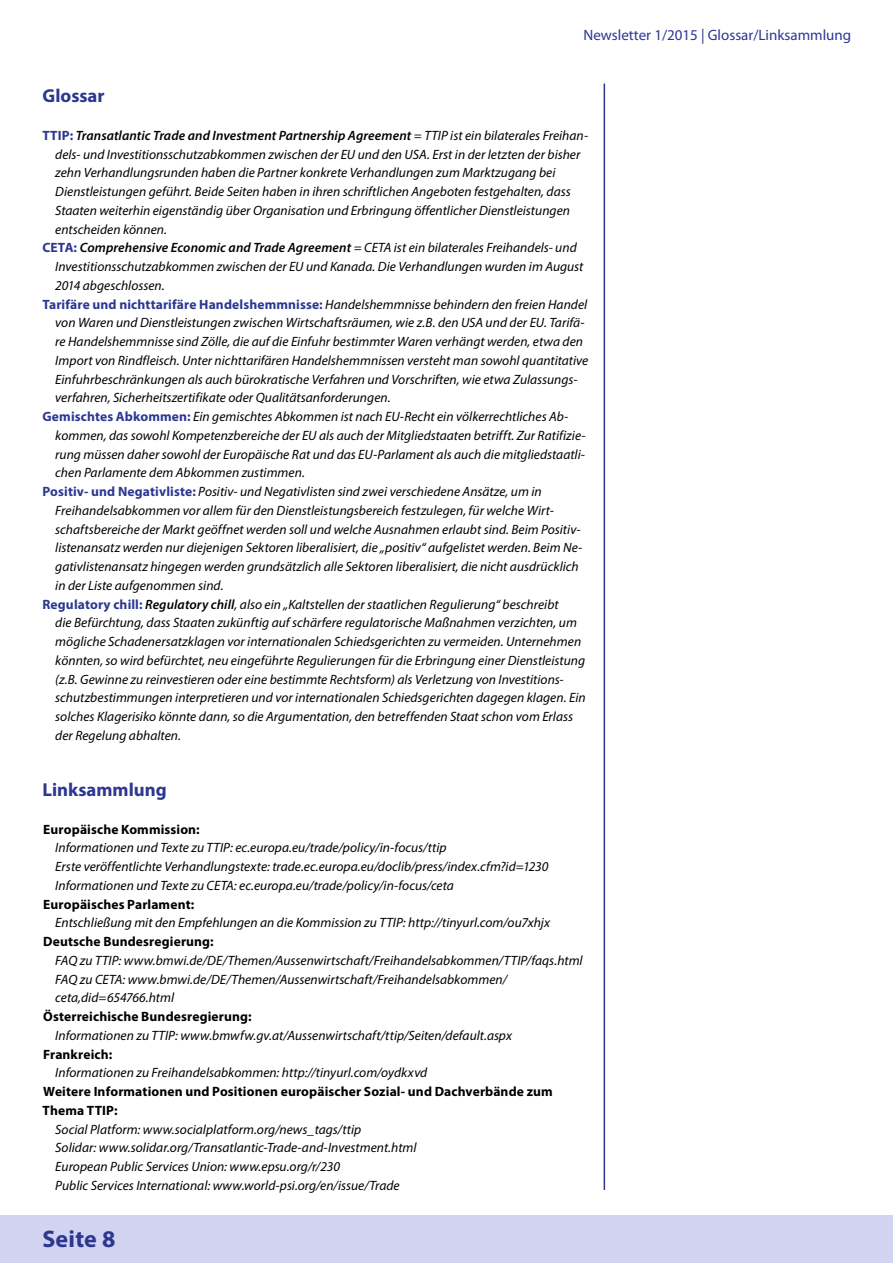
<style>
.page{position:relative;width:893px;height:1263px;background:#fff}
.page>*{position:absolute;margin:0;border:0;box-sizing:border-box;transform-origin:0 0}
.t1{font:700 24px "Myriad Pro";letter-spacing:.005em;color:#2c3791}
.t2{font:700 18.75px "Myriad Pro";color:#2c3791}
.t3{font:15px "Myriad Pro";color:#2c3791}
.t4{font:italic 13.5px/18.8px "Myriad Pro";color:#000}
.t5{font:700 13.5px "Myriad Pro";letter-spacing:.01em;color:#000}
.s1{font-weight:700;font-style:normal;color:#2c3791}
.s2{font-weight:600}
.s3{font-weight:700;font-style:normal}
</style>
<div class="page">
<div style="left:0;top:1215px;width:893px;height:48px;background:#d2d2f1"></div>
<hr style="left:604px;top:84px;width:1px;height:1106px;background:#2c3791">
<p class="t3" style="left:584px;top:26px;width:269px">Newsletter 1/2015 | Glossar/Linksammlung</p>
<h3 class="t2" style="left:43px;top:84px;width:64px">Glossar</h3>
<p class="t4" style="left:55px;top:126px;width:534px;text-indent:-13px"><span class="s1">TTIP:</span> <span class="s2">Transatlantic Trade and Investment Partnership Agreement</span> = TTIP ist ein bilaterales Freihan&shy;dels- und Investitionsschutzabkommen zwischen der EU und den USA. Erst in der letzten der bisher zehn Verhandlungsrunden haben die Partner konkrete Verhandlungen zum Marktzugang bei Dienstleistungen geführt. Beide Seiten haben in ihren schriftlichen Angeboten festgehalten, dass Staaten weiterhin eigenständig über Organisation und Erbringung öffentlicher Dienstleistungen entscheiden können.</p>
<p class="t4" style="left:55px;top:238px;width:530px;text-indent:-13px"><span class="s1">CETA:</span> <span class="s2">Comprehensive Economic and Trade Agreement</span> = CETA ist ein bilaterales Freihandels- und<br>Investitionsschutzabkommen zwischen der EU und Kanada. Die Verhandlungen wurden im August<br>2014 abgeschlossen.</p>
<p class="t4" style="left:55px;top:294px;width:535px;text-indent:-13px"><span class="s1">Tarifäre und nichttarifäre Handelshemmnisse:</span> Handelshemmnisse behindern den freien Handel von Waren und Dienstleistungen zwischen Wirtschaftsräumen, wie z.B. den USA und der EU. Tarifä&shy;re Handelshemmnisse sind Zölle, die auf die Einfuhr bestimmter Waren verhängt werden, etwa den Import von Rindfleisch. Unter nichttarifären Handelshemmnissen versteht man sowohl quantitative Einfuhrbeschränkungen als auch bürokratische Verfahren und Vorschriften, wie etwa Zulassungs&shy;verfahren, Sicherheitszertifikate oder Qualitätsanforderungen.</p>
<p class="t4" style="left:55px;top:407px;width:532px;text-indent:-13px"><span class="s1">Gemischtes Abkommen:</span> Ein gemischtes Abkommen ist nach EU-Recht ein völkerrechtliches Ab&shy;kommen, das sowohl Kompetenzbereiche der EU als auch der Mitgliedstaaten betrifft. Zur Ratifizie&shy;rung müssen daher sowohl der Europäische Rat und das EU-Parlament als auch die mitgliedstaatli&shy;chen Parlamente dem Abkommen zustimmen.</p>
<p class="t4" style="left:55px;top:482px;width:528px;text-indent:-13px"><span class="s1">Positiv- und Negativliste:</span> Positiv- und Negativlisten sind zwei verschiedene Ansätze, um in Freihandelsabkommen vor allem für den Dienstleistungsbereich festzulegen, für welche Wirt&shy;schaftsbereiche der Markt geöffnet werden soll und welche Ausnahmen erlaubt sind. Beim Positiv&shy;listenansatz werden nur diejenigen Sektoren liberalisiert, die „positiv“ aufgelistet werden. Beim Ne&shy;gativlistenansatz hingegen werden grundsätzlich alle Sektoren liberalisiert, die nicht ausdrücklich in der Liste aufgenommen sind.</p>
<p class="t4" style="left:55px;top:594px;width:532px;text-indent:-13px"><span class="s1">Regulatory chill:</span> <span class="s2">Regulatory chill</span>, also ein „Kaltstellen der staatlichen Regulierung“ beschreibt<br>die Befürchtung, dass Staaten zukünftig auf schärfere regulatorische Maßnahmen verzichten, um mögliche Schadenersatzklagen vor internationalen Schiedsgerichten zu vermeiden. Unternehmen könnten, so wird befürchtet, neu eingeführte Regulierungen für die Erbringung einer Dienstleistung (z.B. Gewinne zu reinvestieren oder eine bestimmte Rechtsform) als Verletzung von Investitions&shy;schutzbestimmungen interpretieren und vor internationalen Schiedsgerichten dagegen klagen. Ein solches Klagerisiko könnte dann, so die Argumentation, den betreffenden Staat schon vom Erlass der Regelung abhalten.</p>
<h3 class="t2" style="left:43px;top:777px;width:126px">Linksammlung</h3>
<p class="t4" style="left:55px;top:819px;width:495px;text-indent:-12px"><span class="s3">Europäische Kommission:<br></span>Informationen und Texte zu TTIP: ec.europa.eu/trade/policy/in-focus/ttip<br>Erste veröffentlichte Verhandlungstexte: trade.ec.europa.eu/doclib/press/index.cfm?id=1230<br>Informationen und Texte zu CETA: ec.europa.eu/trade/policy/in-focus/ceta</p>
<p class="t4" style="left:55px;top:894px;width:496px;text-indent:-12px"><span class="s3">Europäisches Parlament:<br></span>Entschließung mit den Empfehlungen an die Kommission zu TTIP: http://tinyurl.com/ou7xhjx</p>
<p class="t4" style="left:55px;top:932px;width:529px;text-indent:-12px"><span class="s3">Deutsche Bundesregierung:<br></span>FAQ zu TTIP: www.bmwi.de/DE/Themen/Aussenwirtschaft/Freihandelsabkommen/TTIP/faqs.html FAQ zu CETA: www.bmwi.de/DE/Themen/Aussenwirtschaft/Freihandelsabkommen/ ceta,did=654766.html</p>
<p class="t4" style="left:55px;top:1007px;width:458px;text-indent:-12px"><span class="s3">Österreichische Bundesregierung:<br></span>Informationen zu TTIP: www.bmwfw.gv.at/Aussenwirtschaft/ttip/Seiten/default.aspx</p>
<p class="t4" style="left:55px;top:1044px;width:374px;text-indent:-12px"><span class="s3">Frankreich:<br></span>Informationen zu Freihandelsabkommen: http://tinyurl.com/oydkxvd</p>
<p class="t5" style="left:43px;top:1083px;width:511px">Weitere Informationen und Positionen europäischer Sozial- und Dachverbände zum</p>
<p class="t5" style="left:43px;top:1101px;width:77px">Thema TTIP:</p>
<p class="t4" style="left:55px;top:1119px;width:308px">Social Platform: www.socialplatform.org/news_tags/ttip</p>
<p class="t4" style="left:55px;top:1138px;width:363px">Solidar: www.solidar.org/Transatlantic-Trade-and-Investment.html</p>
<p class="t4" style="left:55px;top:1157px;width:286px">European Public Services Union: www.epsu.org/r/230</p>
<p class="t4" style="left:55px;top:1176px;width:346px">Public Services International: www.world-psi.org/en/issue/Trade</p>
<h1 class="t1" style="left:43px;top:1223px;width:75px">Seite 8</h1>
</div>
